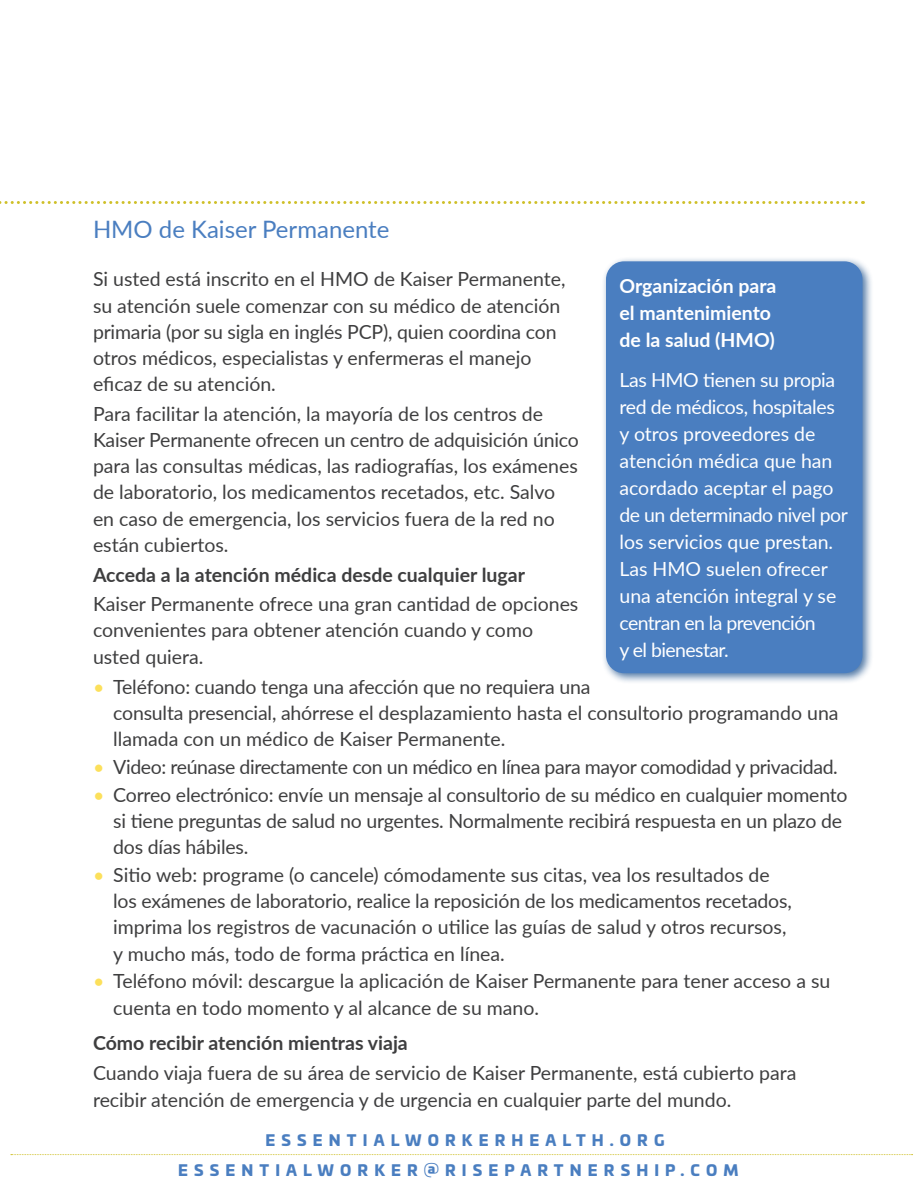
<style>
.page{position:relative;width:918px;height:1188px;background:#fff}
.page>*{position:absolute;margin:0;border:0;box-sizing:border-box;transform-origin:0 0}
._16pt_Univia_Highlig{font:24px "Lato";color:#4a7ec0}
.Body_13pt{font:19.5px/26.2px "Lato";color:#3e3e3f}
.Body_13pt-2{font:19.5px/27px "Lato";letter-spacing:-.01em;color:#fff}
.Body_13pt-3{font:700 19.5px "Lato";color:#3e3e3f}
.Body_13pt-4{font:19.5px "Lato";letter-spacing:-.02em;color:#3e3e3f}
.Body_13pt-5{font:700 19.5px/27px "Lato";color:#fff}
.t1{font:900 15px/30px "Univia Pro";letter-spacing:.41em;color:#4a7ec0}
.s1{color:#fce05b}
</style>
<div class="page">
<div style="left:601px;top:256px;width:273px;height:428px;background:#124886;opacity:.75"></div>
<div style="left:606px;top:261px;width:256px;height:412px;background:#4a7ec0;border-radius:18px"></div>
<svg style="left:0;top:201px;width:863px;height:3px"></svg>
<p class="_16pt_Univia_Highlig" style="left:93px;top:212px;width:298px">HMO de Kaiser Permanente</p>
<p class="Body_13pt" style="left:93px;top:264px;width:474px">Si usted está inscrito en el HMO de Kaiser Permanente, su atención suele comenzar con su médico de atención primaria (por su sigla en inglés PCP), quien coordina con otros médicos, especialistas y enfermeras el manejo eficaz de su atención.</p>
<p class="Body_13pt" style="left:93px;top:400px;width:487px">Para facilitar la atención, la mayoría de los centros de Kaiser Permanente ofrecen un centro de adquisición único para las consultas médicas, las radiografías, los exámenes de laboratorio, los medicamentos recetados, etc. Salvo en caso de emergencia, los servicios fuera de la red no están cubiertos.</p>
<p class="Body_13pt-3" style="left:93px;top:560px;width:434px">Acceda a la atención médica desde cualquier lugar</p>
<p class="Body_13pt" style="left:93px;top:590px;width:487px">Kaiser Permanente ofrece una gran cantidad de opciones convenientes para obtener atención cuando y como usted quiera.</p>
<p class="Body_13pt" style="left:113px;top:673px;width:727px;text-indent:-20px"><span class="s1">•</span> Teléfono: cuando tenga una afección que no requiera una<br>consulta presencial, ahórrese el desplazamiento hasta el consultorio programando una llamada con un médico de Kaiser Permanente.</p>
<p class="Body_13pt-4" style="left:93px;top:753px;width:746px"><span class="s1">•</span> Video: reúnase directamente con un médico en línea para mayor comodidad y privacidad.</p>
<p class="Body_13pt" style="left:113px;top:781px;width:736px;text-indent:-20px"><span class="s1">•</span> Correo electrónico: envíe un mensaje al consultorio de su médico en cualquier momento si tiene preguntas de salud no urgentes. Normalmente recibirá respuesta en un plazo de dos días hábiles.</p>
<p class="Body_13pt" style="left:113px;top:861px;width:680px;text-indent:-20px"><span class="s1">•</span> Sitio web: programe (o cancele) cómodamente sus citas, vea los resultados de los exámenes de laboratorio, realice la reposición de los medicamentos recetados, imprima los registros de vacunación o utilice las guías de salud y otros recursos, y mucho más, todo de forma práctica en línea.</p>
<p class="Body_13pt" style="left:113px;top:967px;width:719px;text-indent:-20px"><span class="s1">•</span> Teléfono móvil: descargue la aplicación de Kaiser Permanente para tener acceso a su cuenta en todo momento y al alcance de su mano.</p>
<p class="Body_13pt-3" style="left:93px;top:1028px;width:316px">Cómo recibir atención mientras viaja</p>
<p class="Body_13pt" style="left:93px;top:1058px;width:705px;line-height:27px">Cuando viaja fuera de su área de servicio de Kaiser Permanente, está cubierto para recibir atención de emergencia y de urgencia en cualquier parte del mundo.</p>
<p class="Body_13pt-5" style="left:620px;top:271px;width:159px">Organización para el mantenimiento de la salud (HMO)</p>
<p class="Body_13pt-2" style="left:620px;top:366px;width:230px">Las HMO tienen su propia red de médicos, hospitales y otros proveedores de atención médica que han acordado aceptar el pago de un determinado nivel por los servicios que prestan.<br>Las HMO suelen ofrecer una atención integral y se centran en la prevención<br>y el bienestar.</p>
<p class="t1" style="left:178px;top:1124px;width:562px;text-indent:88px">ESSENTIALWORKERHEALTH.ORG<br>ESSENTIALWORKER@RISEPARTNERSHIP.COM</p>
</div>
